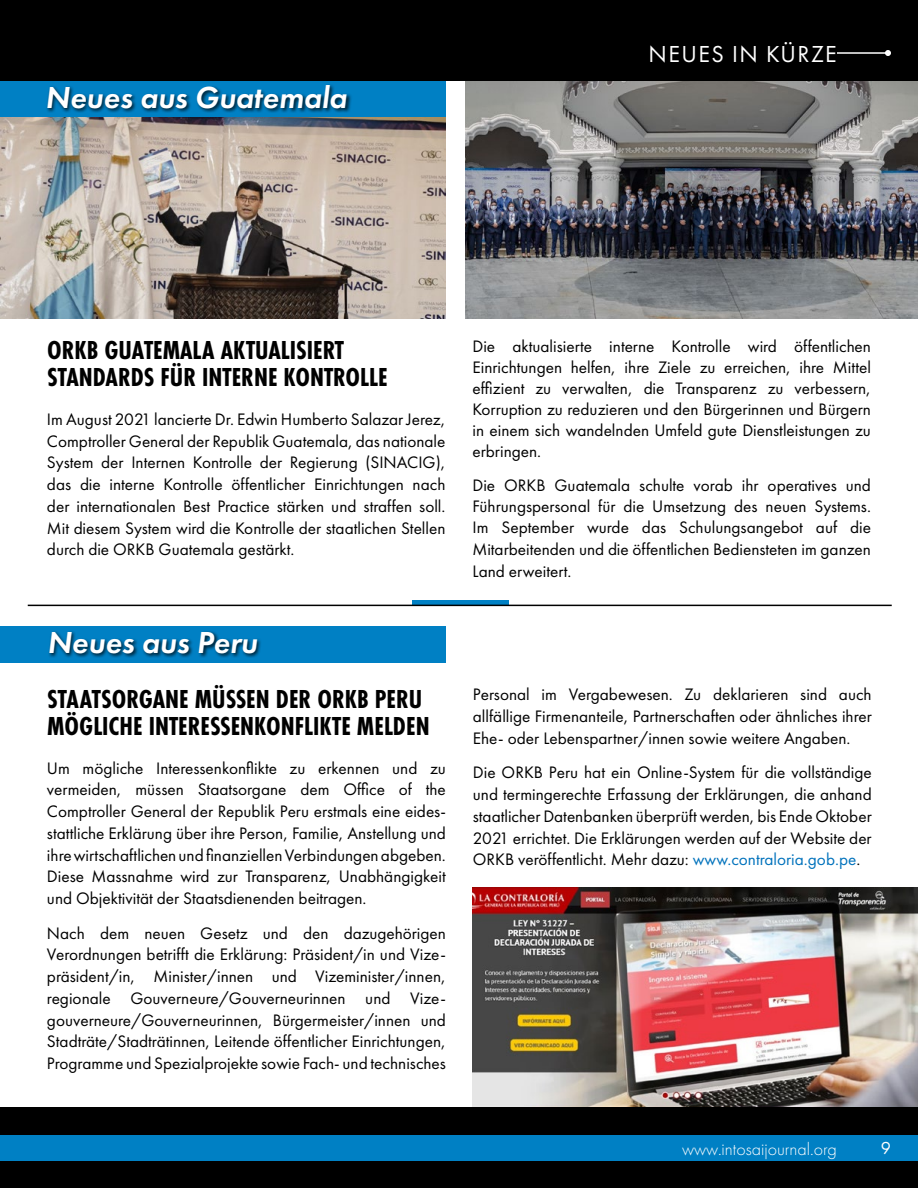
<style>
.page{position:relative;width:918px;height:1188px;background:#fff}
.page>*{position:absolute;margin:0;border:0;box-sizing:border-box;transform-origin:0 0}
.News_from{font:italic 600 31.5px "Futura PT";color:#fff}
.Suheader_schwarz_lin{font:700 27px/27px "Futura PT Cond";color:#000}
.Header_Kern_rechts_1{font:24px "Futura PT";letter-spacing:.06em;color:#fff}
.t1{font:300 18px "Futura PT";color:#fff}
.t2{font:18px "Futura PT";color:#fff}
.FT_Fließtext_WEIT_DS{font:17.25px/21.8px "Futura PT";color:#000;text-align:justify}
.s1{color:#0072bc}
</style>
<div class="page">
<div style="left:0;top:1107px;width:918px;height:81px;background:#000"></div>
<div style="left:0;top:1136px;width:918px;height:25px;background:#0080c4"></div>
<div style="left:0;top:0;width:918px;height:81px;background:#000"></div>
<hr style="left:837px;top:52px;width:51px;height:2px;background:#fff">
<svg style="left:885px;top:50px;width:6px;height:6px"></svg>
<div style="left:0;top:81px;width:445px;height:37px;background:#0080c4"></div>
<div style="left:46px;top:84px;width:307px;height:29px;background:#000;opacity:.75"></div>
<img style="left:466px;top:81px;width:452px;height:238px">
<img style="left:0;top:118px;width:446px;height:201px">
<img style="left:473px;top:888px;width:445px;height:219px">
<hr style="left:412px;top:600px;width:96px;height:4px;background:#0080c4">
<hr style="left:28px;top:605px;width:864px;height:1px;background:#000">
<div style="left:0;top:626px;width:446px;height:37px;background:#0080c4"></div>
<div style="left:48px;top:631px;width:214px;height:27px;background:#000;opacity:.75"></div>
<p class="News_from" style="left:45px;top:77px;width:303px">Neues aus Guatemala</p>
<p class="Header_Kern_rechts_1" style="left:649px;top:40px;width:190px">NEUES IN KÜRZE</p>
<p class="Suheader_schwarz_lin" style="left:47px;top:337px;width:342px">ORKB GUATEMALA AKTUALISIERT<br>STANDARDS FÜR INTERNE KONTROLLE</p>
<p class="FT_Fließtext_WEIT_DS" style="left:47px;top:408px;width:400px">Im August 2021 lancierte Dr. Edwin Humberto Salazar Jerez, Comptroller General der Republik Guatemala, das nationale System der Internen Kontrolle der Regierung (SINACIG), das die interne Kontrolle öffentlicher Einrichtungen nach der internationalen Best Practice stärken und straffen soll.<br>Mit diesem System wird die Kontrolle der staatlichen Stellen durch die ORKB Guatemala gestärkt.</p>
<p class="News_from" style="left:47px;top:623px;width:212px">Neues aus Peru</p>
<p class="Suheader_schwarz_lin" style="left:47px;top:685px;width:384px">STAATSORGANE MÜSSEN DER ORKB PERU<br>MÖGLICHE INTERESSENKONFLIKTE MELDEN</p>
<p class="FT_Fließtext_WEIT_DS" style="left:47px;top:757px;width:400px">Um mögliche Interessenkonflikte zu erkennen und zu vermeiden, müssen Staatsorgane dem Office of the Comptroller General der Republik Peru erstmals eine eides&shy;stattliche Erklärung über ihre Person, Familie, Anstellung und ihre wirtschaftlichen und finanziellen Verbindungen abgeben.<br>Diese Massnahme wird zur Transparenz, Unabhängigkeit und Objektivität der Staatsdienenden beitragen.</p>
<p class="FT_Fließtext_WEIT_DS" style="left:47px;top:922px;width:400px">Nach dem neuen Gesetz und den dazugehörigen Verordnungen betrifft die Erklärung: Präsident/in und Vize&shy;präsident/in, Minister/innen und Vizeminister/innen, regionale Gouverneure/Gouverneurinnen und Vize&shy;gouverneure/Gouverneurinnen, Bürgermeister/innen und Stadträte/Stadträtinnen, Leitende öffentlicher Einrichtungen, Programme und Spezialprojekte sowie Fach- und technisches</p>
<p class="FT_Fließtext_WEIT_DS" style="left:472px;top:335px;width:400px;line-height:21px">Die aktualisierte interne Kontrolle wird öffentlichen Einrichtungen helfen, ihre Ziele zu erreichen, ihre Mittel effizient zu verwalten, die Transparenz zu verbessern, Korruption zu reduzieren und den Bürgerinnen und Bürgern in einem sich wandelnden Umfeld gute Dienstleistungen zu erbringen.</p>
<p class="FT_Fließtext_WEIT_DS" style="left:472px;top:474px;width:400px">Die ORKB Guatemala schulte vorab ihr operatives und Führungspersonal für die Umsetzung des neuen Systems.<br>Im September wurde das Schulungsangebot auf die Mitarbeitenden und die öffentlichen Bediensteten im ganzen Land erweitert.</p>
<p class="FT_Fließtext_WEIT_DS" style="left:473px;top:684px;width:400px">Personal im Vergabewesen. Zu deklarieren sind auch allfällige Firmenanteile, Partnerschaften oder ähnliches ihrer Ehe- oder Lebenspartner/innen sowie weitere Angaben.</p>
<p class="FT_Fließtext_WEIT_DS" style="left:473px;top:762px;width:400px">Die ORKB Peru hat ein Online-System für die vollständige und termingerechte Erfassung der Erklärungen, die anhand staatlicher Datenbanken überprüft werden, bis Ende Oktober 2021 errichtet. Die Erklärungen werden auf der Website der ORKB veröffentlicht. Mehr dazu: <span class="s1">www.contraloria.gob.pe</span>.</p>
<p class="t1" style="left:682px;top:1139px;width:156px">www.intosaijournal.org</p>
<p class="t2" style="left:881px;top:1137px;width:12px">9</p>
</div>
